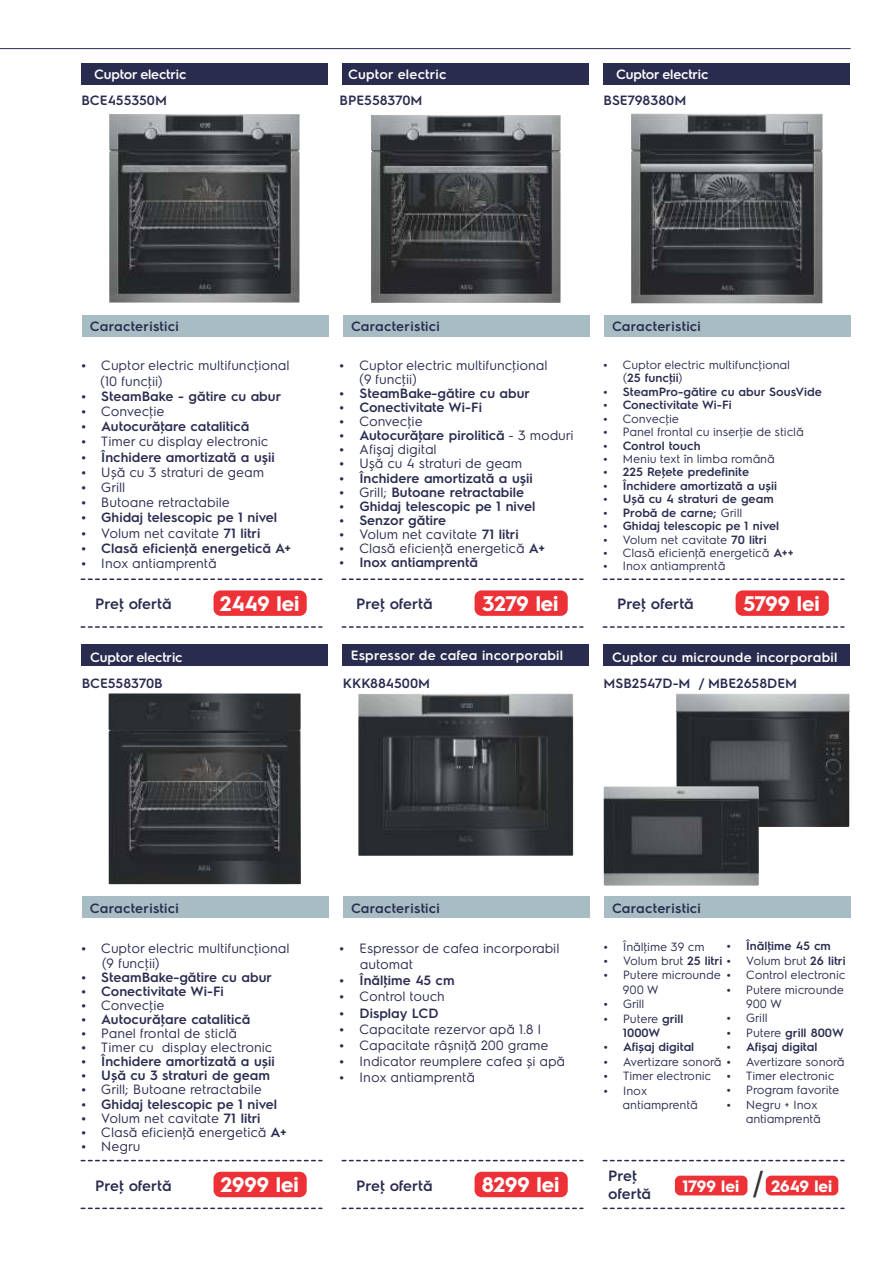
<style>
.page{position:relative;width:893px;height:1263px;background:#fff}
.page>*{position:absolute;margin:0;border:0;box-sizing:border-box;transform-origin:0 0}
.t1{font:36px "Arial";color:#373435}
.t2{font:700 21.15px "Electrolux Sans";color:#fefefe}
.t3{font:700 16.5px "Electrolux Sans";color:#fefefe}
.t4{font:600 15px/18px "Electrolux Sans";letter-spacing:-.005em;color:#292c4f}
.t5{font:13.5px/14px "Electrolux Sans";color:#292c4f}
.t6{font:600 13.5px/14px "Electrolux Sans";color:#292c4f}
.t7{font:600 13.5px "Electrolux Sans";letter-spacing:.02em;color:#292c4f}
.t8{font:600 13.5px "Electrolux Sans";letter-spacing:.01em;color:#fefefe}
.t9{font:600 13.5px "Electrolux Sans";letter-spacing:-.015em;color:#fefefe}
.t10{font:12px/14.4px "Electrolux Sans";color:#292c4f}
.t11{font:600 12px/13.4px "Electrolux Sans";color:#292c4f}
.s1{font-weight:400}
.s2{font-weight:600}
</style>
<div class="page">
<img style="left:109px;top:114px;width:191px;height:189px">
<div style="left:81px;top:63px;width:247px;height:21px;background:#292c4f"></div>
<div style="left:82px;top:315px;width:247px;height:22px;background:#a7bdc3"></div>
<div style="left:342px;top:63px;width:247px;height:21px;background:#292c4f"></div>
<div style="left:343px;top:315px;width:247px;height:22px;background:#a7bdc3"></div>
<div style="left:603px;top:63px;width:247px;height:21px;background:#292c4f"></div>
<div style="left:604px;top:315px;width:247px;height:22px;background:#a7bdc3"></div>
<div style="left:81px;top:644px;width:247px;height:22px;background:#292c4f"></div>
<div style="left:82px;top:897px;width:247px;height:21px;background:#a7bdc3"></div>
<div style="left:343px;top:897px;width:247px;height:21px;background:#a7bdc3"></div>
<div style="left:603px;top:644px;width:247px;height:22px;background:#292c4f"></div>
<div style="left:604px;top:897px;width:247px;height:21px;background:#a7bdc3"></div>
<img style="left:358px;top:694px;width:215px;height:162px">
<img style="left:676px;top:694px;width:173px;height:133px">
<img style="left:604px;top:786px;width:155px;height:100px">
<div style="left:342px;top:644px;width:247px;height:22px;background:#292c4f"></div>
<hr style="left:0;top:48px;width:851px;height:1px;background:#292c4f">
<img style="left:371px;top:115px;width:190px;height:188px">
<img style="left:631px;top:113px;width:192px;height:190px">
<img style="left:109px;top:693px;width:192px;height:191px">
<svg style="left:81px;top:578px;width:241px;height:2px"></svg>
<svg style="left:81px;top:626px;width:241px;height:2px"></svg>
<svg style="left:342px;top:578px;width:241px;height:2px"></svg>
<svg style="left:342px;top:626px;width:241px;height:2px"></svg>
<svg style="left:603px;top:578px;width:241px;height:2px"></svg>
<svg style="left:603px;top:626px;width:241px;height:2px"></svg>
<div style="left:214px;top:590px;width:93px;height:26px;background:#ed3237;border-radius:7px"></div>
<div style="left:736px;top:590px;width:93px;height:26px;background:#ed3237;border-radius:7px"></div>
<svg style="left:81px;top:1160px;width:241px;height:1px"></svg>
<svg style="left:81px;top:1207px;width:241px;height:2px"></svg>
<svg style="left:342px;top:1160px;width:241px;height:1px"></svg>
<svg style="left:342px;top:1207px;width:241px;height:2px"></svg>
<svg style="left:603px;top:1160px;width:241px;height:1px"></svg>
<svg style="left:603px;top:1207px;width:241px;height:2px"></svg>
<div style="left:475px;top:1172px;width:93px;height:25px;background:#ed3237;border-radius:7px"></div>
<div style="left:475px;top:590px;width:93px;height:26px;background:#ed3237;border-radius:7px"></div>
<div style="left:214px;top:1172px;width:93px;height:25px;background:#ed3237;border-radius:7px"></div>
<div style="left:675px;top:1175px;width:72px;height:20px;background:#ed3237;border-radius:5px"></div>
<div style="left:766px;top:1175px;width:72px;height:20px;background:#ed3237;border-radius:5px"></div>
<p class="t9" style="left:94px;top:68px;width:94px">Cuptor electric</p>
<p class="t6" style="left:81px;top:94px;width:87px">BCE455350M</p>
<p class="t8" style="left:348px;top:68px;width:100px">Cuptor electric</p>
<p class="t6" style="left:340px;top:94px;width:84px">BPE558370M</p>
<p class="t9" style="left:616px;top:68px;width:94px">Cuptor electric</p>
<p class="t6" style="left:603px;top:94px;width:84px">BSE798380M</p>
<p class="t7" style="left:90px;top:320px;width:90px">Caracteristici</p>
<p class="t7" style="left:351px;top:320px;width:90px">Caracteristici</p>
<p class="t7" style="left:612px;top:320px;width:90px">Caracteristici</p>
<p class="t5" style="left:101px;top:359px;width:191px;line-height:15.1px">Cuptor electric multifuncţional (10 funcţii)</p>
<p class="t6" style="left:101px;top:390px;width:181px">SteamBake - gătire cu abur</p>
<p class="t5" style="left:101px;top:405px;width:65px">Convecţie</p>
<p class="t6" style="left:101px;top:420px;width:150px">Autocurăţare catalitică</p>
<p class="t5" style="left:101px;top:435px;width:169px">Timer cu display electronic</p>
<p class="t6" style="left:101px;top:450px;width:175px">Închidere amortizată a uşii</p>
<p class="t5" style="left:101px;top:465px;width:165px;line-height:15.1px">Ușă cu 3 straturi de geam<br>Grill<br>Butoane retractabile</p>
<p class="t6" style="left:101px;top:511px;width:191px;line-height:15.1px">Ghidaj telescopic pe 1 nivel<br><span class="s1">Volum net cavitate</span> 71 litri<br>Clasă eficienţă energetică A+</p>
<p class="t5" style="left:101px;top:557px;width:117px">Inox antiamprentă</p>
<p class="t5" style="left:359px;top:359px;width:190px">Cuptor electric multifuncţional (9 funcţii)</p>
<p class="t6" style="left:359px;top:387px;width:172px">SteamBake-gătire cu abur<br>Conectivitate Wi-Fi</p>
<p class="t5" style="left:359px;top:415px;width:216px">Convecţie<br><span class="s2">Autocurăţare pirolitică</span> - 3 moduri<br>Afişaj digital<br>Uşă cu 4 straturi de geam</p>
<p class="t6" style="left:359px;top:471px;width:187px">Închidere amortizată a uşii<br><span class="s1">Grill;</span> Butoane retractabile<br>Ghidaj telescopic pe 1 nivel<br>Senzor gătire<br><span class="s1">Volum net cavitate</span> 71 litri<br><span class="s1">Clasă eficienţă energetică</span> A+<br>Inox antiamprentă</p>
<p class="t11" style="left:623px;top:359px;width:201px"><span class="s1">Cuptor electric multifuncţional<br>(</span>25 funcţii<span class="s1">)<br></span>SteamPro-gătire cu abur SousVide<br>Conectivitate Wi-Fi</p>
<p class="t10" style="left:623px;top:412px;width:183px;line-height:13.4px">Convecţie<br>Panel frontal cu inserţie de sticlă</p>
<p class="t11" style="left:623px;top:439px;width:79px">Control touch</p>
<p class="t10" style="left:623px;top:452px;width:154px">Meniu text în limba română</p>
<p class="t11" style="left:623px;top:466px;width:172px">225 Reţete predefinite<br>Închidere amortizată a ușii<br>Ușă cu 4 straturi de geam<br>Probă de carne; <span class="s1">Grill<br></span>Ghidaj telescopic pe 1 nivel<br><span class="s1">Volum net cavitate</span> 70 litri<br><span class="s1">Clasă eficienţă energetică</span> A++<br><span class="s1">Inox antiamprentă</span></p>
<p class="t4" style="left:95px;top:596px;width:78px">Preţ ofertă</p>
<h2 class="t2" style="left:220px;top:594px;width:81px">2449 lei</h2>
<p class="t4" style="left:617px;top:596px;width:78px">Preţ ofertă</p>
<h2 class="t2" style="left:743px;top:594px;width:78px">5799 lei</h2>
<p class="t4" style="left:356px;top:596px;width:78px">Preţ ofertă</p>
<h2 class="t2" style="left:483px;top:594px;width:77px">3279 lei</h2>
<p class="t9" style="left:90px;top:651px;width:94px">Cuptor electric</p>
<p class="t6" style="left:82px;top:676px;width:82px">BCE558370B</p>
<p class="t8" style="left:351px;top:649px;width:214px">Espressor de cafea incorporabil</p>
<p class="t9" style="left:348px;top:651px;width:120px">Espressor de cafea</p>
<p class="t6" style="left:343px;top:676px;width:89px">KKK884500M</p>
<p class="t8" style="left:612px;top:651px;width:227px">Cuptor cu microunde incorporabil</p>
<p class="t6" style="left:604px;top:677px;width:195px">MSB2547D-M / MBE2658DEM</p>
<p class="t7" style="left:90px;top:902px;width:90px">Caracteristici</p>
<p class="t7" style="left:351px;top:902px;width:90px">Caracteristici</p>
<p class="t7" style="left:612px;top:902px;width:90px">Caracteristici</p>
<p class="t5" style="left:101px;top:941px;width:190px;line-height:14.9px">Cuptor electric multifuncţional (9 funcţii)</p>
<p class="t6" style="left:101px;top:971px;width:172px">SteamBake-gătire cu abur<br>Conectivitate Wi-Fi</p>
<p class="t5" style="left:101px;top:999px;width:65px">Convecţie</p>
<p class="t6" style="left:101px;top:1013px;width:151px">Autocurăţare catalitică</p>
<p class="t5" style="left:101px;top:1027px;width:173px">Panel frontal de sticlă<br>Timer cu display electronic</p>
<p class="t6" style="left:101px;top:1055px;width:175px">Închidere amortizată a ușii<br>Ușă cu 3 straturi de geam</p>
<p class="t5" style="left:101px;top:1083px;width:162px">Grill; Butoane retractabile</p>
<p class="t5" style="left:101px;top:1097px;width:187px"><span class="s2">Ghidaj telescopic pe 1 nivel<br></span>Volum net cavitate <span class="s2">71 litri<br></span>Clasă eficienţă energetică <span class="s2">A+<br></span>Negru</p>
<p class="t5" style="left:359px;top:940px;width:202px;line-height:16.2px">Espressor de cafea incorporabil automat</p>
<p class="t6" style="left:359px;top:974px;width:97px">Înălţime 45 cm</p>
<p class="t5" style="left:359px;top:990px;width:87px">Control touch</p>
<p class="t6" style="left:359px;top:1006px;width:81px">Display LCD</p>
<p class="t5" style="left:359px;top:1021px;width:208px;line-height:16.2px">Capacitate rezervor apă 1.8 l<br>Capacitate râșniţă 200 grame<br>Indicator reumplere cafea și apă<br>Inox antiamprentă</p>
<p class="t10" style="left:623px;top:940px;width:101px">Înălţime 39 cm<br>Volum brut <span class="s2">25 litri<br></span>Putere microunde<br>900 W<br>Grill<br>Putere <span class="s2">grill<br>1000W<br>Afișaj digital</span></p>
<p class="t10" style="left:623px;top:1055px;width:100px">Avertizare sonoră<br>Timer electronic<br>Inox antiamprentă</p>
<p class="t10" style="left:746px;top:939px;width:101px"><span class="s2">Înălţime 45 cm<br></span>Volum brut <span class="s2">26 litri<br></span>Control electronic<br>Putere microunde<br>900 W<br>Grill<br>Putere <span class="s2">grill 800W<br>Afișaj digital</span></p>
<p class="t10" style="left:746px;top:1055px;width:100px">Avertizare sonoră<br>Timer electronic<br>Program favorite<br>Negru + Inox antiamprentă</p>
<p class="t4" style="left:95px;top:1177px;width:78px">Preţ ofertă</p>
<h2 class="t2" style="left:220px;top:1175px;width:80px">2999 lei</h2>
<p class="t4" style="left:608px;top:1167px;width:44px">Preţ ofertă</p>
<p class="t3" style="left:682px;top:1178px;width:58px">1799 lei</p>
<p class="t3" style="left:771px;top:1178px;width:63px">2649 lei</p>
<h1 class="t1" style="left:753px;top:1171px;width:12px">/</h1>
<p class="t4" style="left:356px;top:1177px;width:78px">Preţ ofertă</p>
<h2 class="t2" style="left:482px;top:1175px;width:79px">8299 lei</h2>
</div>
